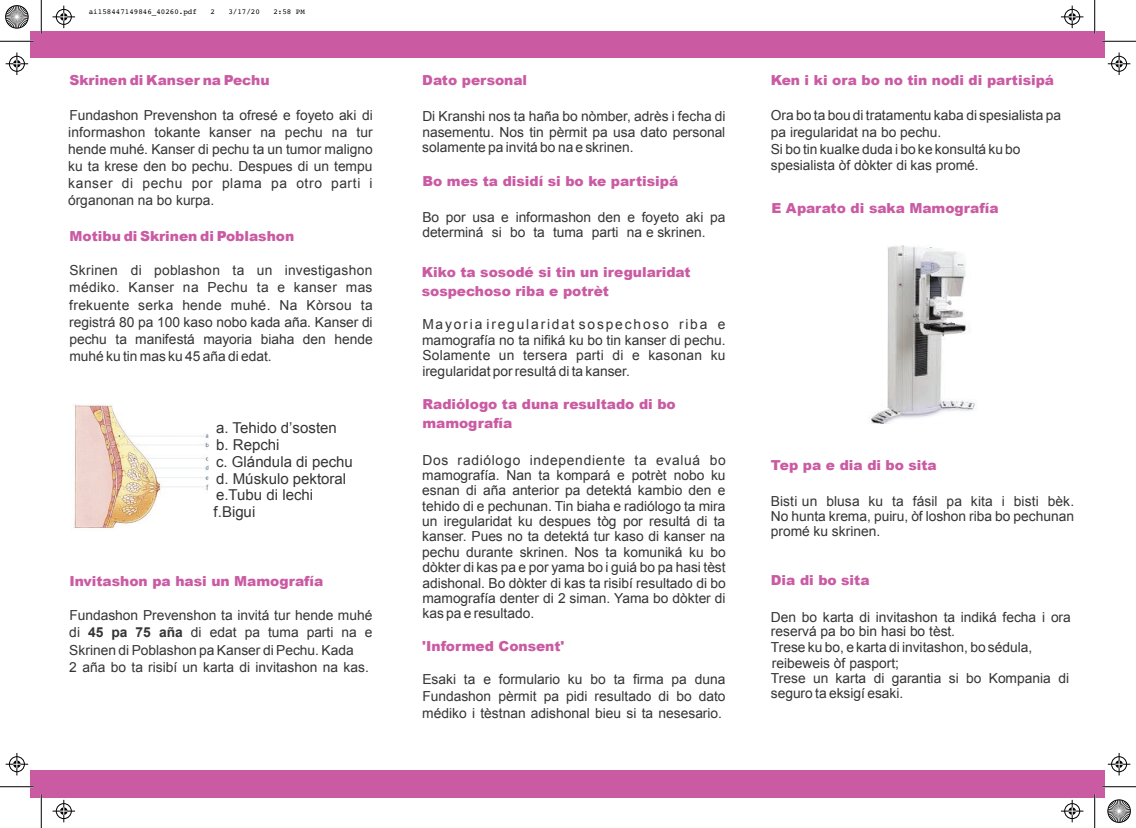
<style>
.page{position:relative;width:1136px;height:828px;background:#fff}
.page>*{position:absolute;margin:0;border:0;box-sizing:border-box;transform-origin:0 0}
.t1{font:15px/16.6px "Arial";color:#363434}
.t2{font:13.75px/15.4px "Arial";color:#363434;text-align:justify}
.t3{font:900 13.75px/19.4px "Arial";letter-spacing:-.005em;color:#ca5ba3}
.t4{font:7.5px "Courier";color:#000}
.s1{font-weight:700}
</style>
<div class="page">
<div style="left:31px;top:31px;width:1073px;height:26px;background:#ca5ba3"></div>
<div style="left:31px;top:769px;width:1073px;height:28px;background:#ca5ba3"></div>
<img style="left:73px;top:404px;width:136px;height:125px">
<img style="left:869px;top:245px;width:106px;height:179px">
<hr style="left:0;top:40px;width:34px;height:2px;background:#fff">
<hr style="left:1101px;top:40px;width:34px;height:2px;background:#fff">
<hr style="left:40px;top:0;width:2px;height:34px;background:#fff">
<hr style="left:40px;top:794px;width:2px;height:34px;background:#fff">
<hr style="left:1093px;top:0;width:2px;height:34px;background:#fff">
<hr style="left:1093px;top:794px;width:2px;height:34px;background:#fff">
<hr style="left:0;top:41px;width:34px;height:1px;background:#000">
<hr style="left:1101px;top:41px;width:34px;height:1px;background:#000">
<hr style="left:0;top:786px;width:34px;height:1px;background:#000">
<hr style="left:1101px;top:786px;width:34px;height:1px;background:#000">
<hr style="left:41px;top:0;width:1px;height:34px;background:#000">
<hr style="left:41px;top:794px;width:1px;height:34px;background:#000">
<hr style="left:1094px;top:0;width:1px;height:34px;background:#000">
<hr style="left:1094px;top:794px;width:1px;height:34px;background:#000">
<svg style="left:52px;top:6px;width:23px;height:22px"></svg>
<svg style="left:1061px;top:6px;width:22px;height:22px"></svg>
<svg style="left:52px;top:799px;width:23px;height:23px"></svg>
<svg style="left:1061px;top:799px;width:22px;height:23px"></svg>
<svg style="left:6px;top:52px;width:22px;height:23px"></svg>
<svg style="left:6px;top:753px;width:22px;height:22px"></svg>
<svg style="left:1107px;top:52px;width:22px;height:23px"></svg>
<svg style="left:1107px;top:753px;width:22px;height:22px"></svg>
<svg style="left:5px;top:5px;width:24px;height:24px"></svg>
<svg style="left:1107px;top:799px;width:24px;height:24px"></svg>
<p class="t4" style="left:89px;top:9px;width:110px">ai158447149846_40260.pdf</p>
<p class="t4" style="left:210px;top:9px;width:6px">2</p>
<p class="t4" style="left:228px;top:9px;width:33px">3/17/20</p>
<p class="t4" style="left:273px;top:9px;width:33px">2:58 PM</p>
<p class="t3" style="left:69px;top:70px;width:201px">Skrinen di Kanser na Pechu</p>
<p class="t2" style="left:68px;top:106px;width:306px;line-height:17px">Fundashon Prevenshon ta ofresé e foyeto aki di informashon tokante kanser na pechu na tur hende muhé. Kanser di pechu ta un tumor maligno ku ta krese den bo pechu. Despues di un tempu kanser di pechu por plama pa otro parti i órganonan na bo kurpa.</p>
<p class="t3" style="left:69px;top:225px;width:226px">Motibu di Skrinen di Poblashon</p>
<p class="t2" style="left:69px;top:262px;width:305px;line-height:17.2px">Skrinen di poblashon ta un investigashon médiko. Kanser na Pechu ta e kanser mas frekuente serka hende muhé. Na Kòrsou ta registrá 80 pa 100 kaso nobo kada aña. Kanser di pechu ta manifestá mayoria biaha den hende muhé ku tin mas ku 45 aña di edat.</p>
<p class="t1" style="left:213px;top:420px;width:141px">a. Tehido d’sosten<br>b. Repchi<br>c. Glándula di pechu d. Múskulo pektoral e.Tubu di lechi f.Bigui</p>
<p class="t3" style="left:69px;top:570px;width:255px">Invitashon pa hasi un Mamografía</p>
<p class="t2" style="left:69px;top:606px;width:304px;line-height:17.1px;text-align:left">Fundashon Prevenshon ta invitá tur hende muhé di <span class="s1">45 pa 75 aña</span> di edat pa tuma parti na e Skrinen di Poblashon pa Kanser di Pechu. Kada<br>2 aña bo ta risibí un karta di invitashon na kas.</p>
<p class="t3" style="left:422px;top:70px;width:106px">Dato personal</p>
<p class="t2" style="left:422px;top:109px;width:304px">Di Kranshi nos ta haña bo nòmber, adrès i fecha di nasementu. Nos tin pèrmit pa usa dato personal solamente pa invitá bo na e skrinen.</p>
<p class="t3" style="left:422px;top:170px;width:257px">Bo mes ta disidí si bo ke partisipá</p>
<p class="t2" style="left:422px;top:209px;width:304px">Bo por usa e informashon den e foyeto aki pa determiná si bo ta tuma parti na e skrinen.</p>
<p class="t3" style="left:421px;top:262px;width:270px">Kiko ta sosodé si tin un iregularidat sospechoso riba e potrèt</p>
<p class="t2" style="left:422px;top:317px;width:305px">Mayoria iregularidat sospechoso riba e mamografía no ta nifiká ku bo tin kanser di pechu.<br>Solamente un tersera parti di e kasonan ku iregularidat por resultá di ta kanser.</p>
<p class="t3" style="left:422px;top:393px;width:255px">Radiólogo ta duna resultado di bo mamografía</p>
<p class="t2" style="left:422px;top:452px;width:305px">Dos radiólogo independiente ta evaluá bo mamografía. Nan ta kompará e potrèt nobo ku esnan di aña anterior pa detektá kambio den e tehido di e pechunan. Tin biaha e radiólogo ta mira un iregularidat ku despues tòg por resultá di ta kanser. Pues no ta detektá tur kaso di kanser na pechu durante skrinen. Nos ta komuniká ku bo dòkter di kas pa e por yama bo i guiá bo pa hasi tèst adishonal. Bo dòkter di kas ta risibí resultado di bo mamografía denter di 2 siman. Yama bo dòkter di kas pa e resultado.</p>
<p class="t3" style="left:422px;top:635px;width:143px">'Informed Consent'</p>
<p class="t2" style="left:422px;top:671px;width:305px;line-height:16.8px">Esaki ta e formulario ku bo ta firma pa duna Fundashon pèrmit pa pidi resultado di bo dato médiko i tèstnan adishonal bieu si ta nesesario.</p>
<p class="t3" style="left:770px;top:70px;width:285px">Ken i ki ora bo no tin nodi di partisipá</p>
<p class="t2" style="left:770px;top:107px;width:292px;line-height:16.8px;text-align:left">Ora bo ta bou di tratamentu kaba di spesialista pa pa iregularidat na bo pechu.<br>Si bo tin kualke duda i bo ke konsultá ku bo spesialista òf dòkter di kas promé.</p>
<p class="t3" style="left:771px;top:198px;width:228px">E Aparato di saka Mamografía</p>
<p class="t3" style="left:770px;top:455px;width:167px">Tep pa e dia di bo sita</p>
<p class="t2" style="left:770px;top:493px;width:305px;line-height:14.9px">Bisti un blusa ku ta fásil pa kita i bisti bèk.<br>No hunta krema, puiru, òf loshon riba bo pechunan promé ku skrinen.</p>
<p class="t3" style="left:770px;top:570px;width:100px">Dia di bo sita</p>
<p class="t2" style="left:770px;top:609px;width:301px;line-height:14.5px">Den bo karta di invitashon ta indiká fecha i ora reservá pa bo bin hasi bo tèst.</p>
<p class="t2" style="left:770px;top:640px;width:300px;text-align:left">Trese ku bo, e karta di invitashon, bo sédula, reibeweis òf pasport;<br>Trese un karta di garantia si bo Kompania di seguro ta eksigí esaki.</p>
</div>
